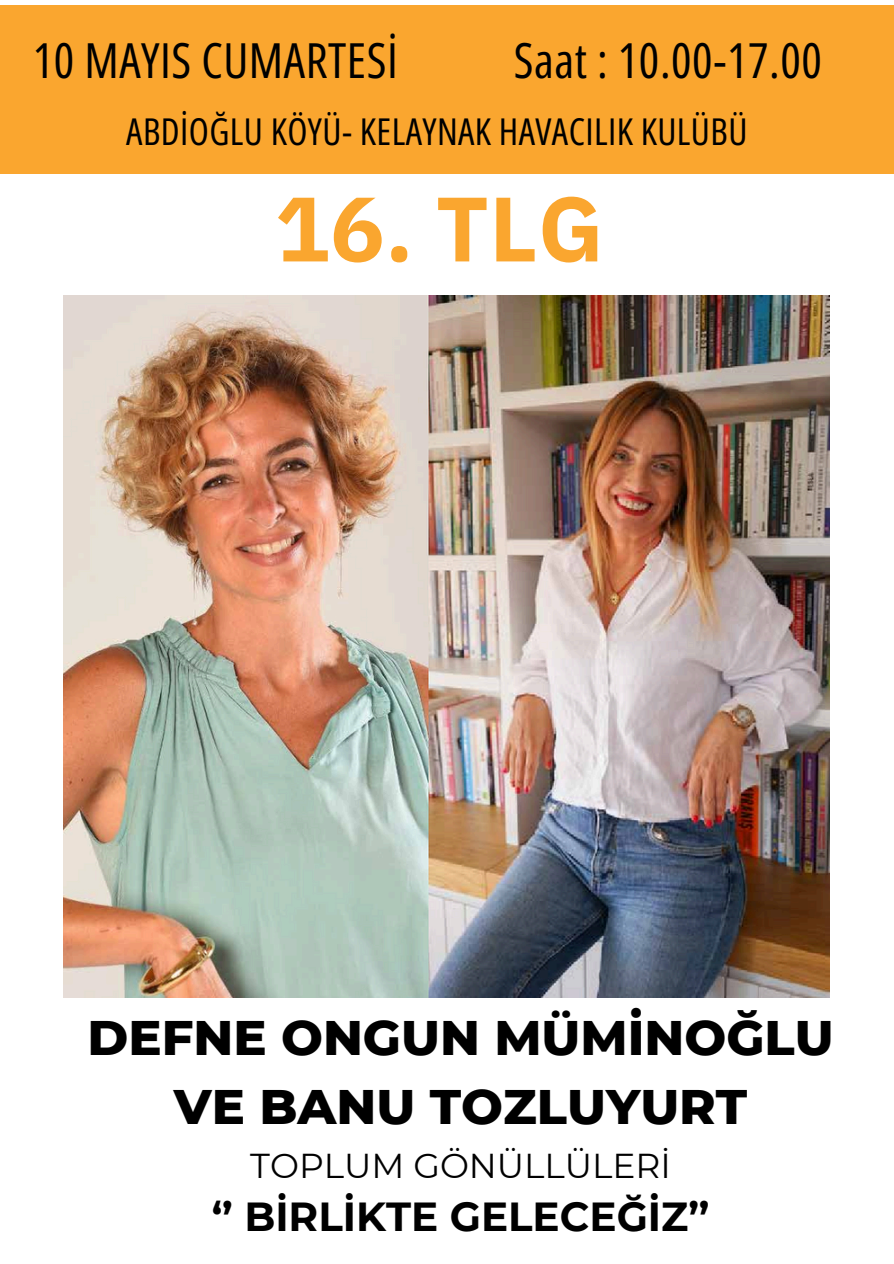
<style>
.page{position:relative;width:894px;height:1264px;background:#fff}
.page>*{position:absolute;margin:0;border:0;box-sizing:border-box;transform-origin:0 0}
.t1{font:700 91.2px "IBM Plex Sans";color:#faa62f}
.t2{font:800 49.5px/68.7px "Montserrat";color:#000;text-align:center}
.t3{font:48.3px "Open Sans Condensed";letter-spacing:.01em;color:#000}
.t4{font:700 40.5px "Montserrat";color:#000}
.t5{font:36.9px "Open Sans Condensed";letter-spacing:.01em;color:#000}
.t6{font:34.5px "Montserrat";color:#000}
</style>
<div class="page">
<div style="left:0;top:5px;width:893px;height:169px;background:#faa62f"></div>
<img style="left:64px;top:295px;width:765px;height:702px">
<h2 class="t3" style="left:33px;top:27px;width:366px">10 MAYIS CUMARTESİ</h2>
<h3 class="t3" style="left:513px;top:27px;width:310px">Saat : 10.00-17.00</h3>
<h1 class="t5" style="left:126px;top:106px;width:622px">ABDİOĞLU KÖYÜ- KELAYNAK HAVACILIK KULÜBÜ</h1>
<p class="t1" style="left:275px;top:168px;width:330px">16. TLG</p>
<h2 class="t2" style="left:87px;top:1003px;width:747px">DEFNE ONGUN MÜMİNOĞLU<br>VE BANU TOZLUYURT</h2>
<p class="t6" style="left:250px;top:1144px;width:422px">TOPLUM GÖNÜLLÜLERİ</p>
<p class="t4" style="left:212px;top:1191px;width:499px">‘’ BİRLİKTE GELECEĞİZ’’</p>
</div>
